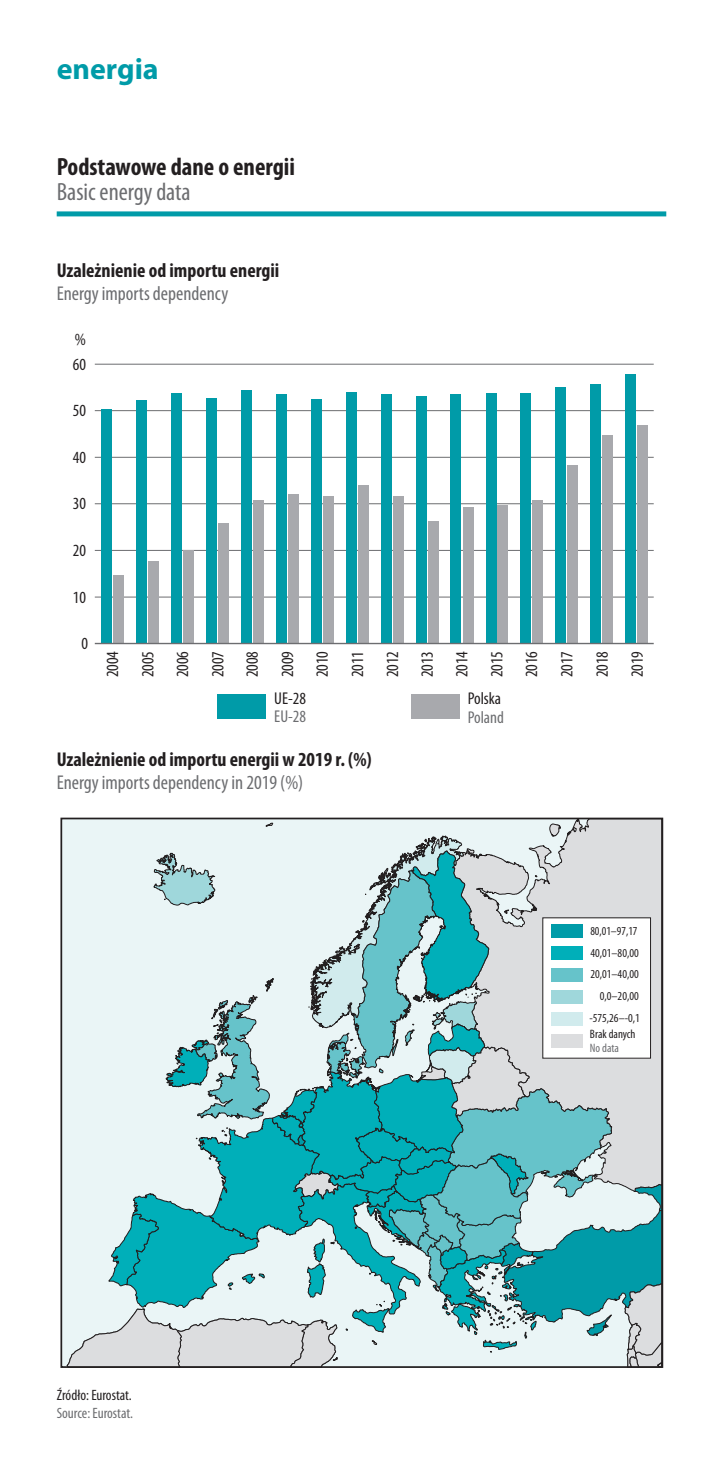
<style>
.page{position:relative;width:723px;height:1460px;background:#fff}
.page>*{position:absolute;margin:0;border:0;box-sizing:border-box;transform-origin:0 0}
.t1{font:700 30px "Myriad Pro";color:#009ba8}
.tyt_dzialow{font:700 condensed 25px "Myriad Pro";color:#231f20}
.tyt_dzialow-2{font:condensed 25px "Myriad Pro";color:#6c6d70}
.tyt_wyk{font:700 condensed 20px "Myriad Pro";color:#231f20}
.tyt_wyk-2{font:condensed 20px "Myriad Pro";color:#6c6d70}
.t2{font:condensed 17px/35px "Myriad Pro";color:#231f20}
.tyt_wyk-3{font:condensed 15px "Myriad Pro";color:#231f20}
.tyt_wyk-4{font:condensed 15px "Myriad Pro";color:#6c6d70}
.t3{font:condensed 12.25px/22px "Myriad Pro";color:#231f20}
.s1{color:#6c6d70}
</style>
<div class="page">
<div style="left:57px;top:211px;width:609px;height:5px;background:#009ba8"></div>
<hr style="left:95px;top:364px;width:559px;height:1px;background:#6c6d70">
<hr style="left:95px;top:410px;width:559px;height:1px;background:#6c6d70">
<hr style="left:95px;top:457px;width:559px;height:1px;background:#6c6d70">
<hr style="left:95px;top:503px;width:559px;height:1px;background:#6c6d70">
<hr style="left:95px;top:550px;width:559px;height:1px;background:#6c6d70">
<hr style="left:95px;top:597px;width:559px;height:1px;background:#6c6d70">
<div style="left:625px;top:374px;width:11px;height:269px;background:#009ba8"></div>
<div style="left:590px;top:384px;width:11px;height:259px;background:#009ba8"></div>
<div style="left:555px;top:387px;width:11px;height:256px;background:#009ba8"></div>
<div style="left:521px;top:393px;width:10px;height:250px;background:#009ba8"></div>
<div style="left:486px;top:393px;width:10px;height:250px;background:#009ba8"></div>
<div style="left:451px;top:394px;width:10px;height:249px;background:#009ba8"></div>
<div style="left:416px;top:396px;width:10px;height:247px;background:#009ba8"></div>
<div style="left:381px;top:394px;width:10px;height:249px;background:#009ba8"></div>
<div style="left:346px;top:392px;width:10px;height:251px;background:#009ba8"></div>
<div style="left:311px;top:399px;width:10px;height:244px;background:#009ba8"></div>
<div style="left:276px;top:394px;width:10px;height:249px;background:#009ba8"></div>
<div style="left:241px;top:389px;width:11px;height:254px;background:#009ba8"></div>
<div style="left:206px;top:398px;width:11px;height:245px;background:#009ba8"></div>
<div style="left:171px;top:393px;width:11px;height:250px;background:#009ba8"></div>
<div style="left:136px;top:400px;width:11px;height:243px;background:#009ba8"></div>
<div style="left:102px;top:409px;width:10px;height:234px;background:#009ba8"></div>
<div style="left:637px;top:425px;width:11px;height:218px;background:#a8a9ad"></div>
<div style="left:602px;top:435px;width:11px;height:208px;background:#a8a9ad"></div>
<div style="left:568px;top:465px;width:10px;height:178px;background:#a8a9ad"></div>
<div style="left:533px;top:500px;width:10px;height:143px;background:#a8a9ad"></div>
<div style="left:498px;top:505px;width:10px;height:138px;background:#a8a9ad"></div>
<div style="left:463px;top:507px;width:10px;height:136px;background:#a8a9ad"></div>
<div style="left:428px;top:521px;width:10px;height:122px;background:#a8a9ad"></div>
<div style="left:393px;top:496px;width:10px;height:147px;background:#a8a9ad"></div>
<div style="left:358px;top:485px;width:10px;height:158px;background:#a8a9ad"></div>
<div style="left:323px;top:496px;width:10px;height:147px;background:#a8a9ad"></div>
<div style="left:288px;top:494px;width:11px;height:149px;background:#a8a9ad"></div>
<div style="left:253px;top:500px;width:11px;height:143px;background:#a8a9ad"></div>
<div style="left:218px;top:523px;width:11px;height:120px;background:#a8a9ad"></div>
<div style="left:183px;top:550px;width:11px;height:93px;background:#a8a9ad"></div>
<div style="left:148px;top:561px;width:11px;height:82px;background:#a8a9ad"></div>
<div style="left:113px;top:575px;width:11px;height:68px;background:#a8a9ad"></div>
<hr style="left:95px;top:643px;width:559px;height:1px;background:#6c6d70">
<div style="left:411px;top:694px;width:48px;height:25px;background:#a8a9ad"></div>
<div style="left:217px;top:694px;width:49px;height:25px;background:#009ba8"></div>
<svg style="left:60px;top:817px;width:604px;height:551px;background:#a5d1d5"></svg>
<h1 class="t1" style="left:57px;top:50px;width:104px">energia</h1>
<p class="tyt_dzialow" style="left:57px;top:151px;width:240px">Podstawowe dane o energii</p>
<p class="tyt_dzialow-2" style="left:57px;top:176px;width:135px">Basic energy data</p>
<p class="tyt_wyk" style="left:57px;top:258px;width:224px">Uzależnienie od importu energii</p>
<p class="tyt_wyk-2" style="left:57px;top:281px;width:173px">Energy imports dependency</p>
<p class="t2" style="left:75px;top:322px;width:13px">%</p>
<p class="t2" style="left:73px;top:346px;width:15px">60</p>
<p class="t2" style="left:73px;top:393px;width:15px">50</p>
<p class="t2" style="left:73px;top:439px;width:15px">40</p>
<p class="t2" style="left:73px;top:486px;width:15px">30</p>
<p class="t2" style="left:73px;top:533px;width:15px">20</p>
<p class="t2" style="left:73px;top:579px;width:15px">10</p>
<p class="t2" style="left:81px;top:626px;width:8px">0</p>
<p class="t2" style="left:95px;top:677px;width:28px;rotate:-90deg">2004</p>
<p class="t2" style="left:200px;top:677px;width:28px;text-align:justify;rotate:-90deg">2007<br>2008<br>2009<br>2010<br>2011<br>2012</p>
<p class="t2" style="left:444px;top:677px;width:28px;rotate:-90deg">2014<br>2015</p>
<p class="t2" style="left:584px;top:677px;width:28px;rotate:-90deg">2018<br>2019</p>
<p class="t2" style="left:165px;top:677px;width:28px;rotate:-90deg">2006</p>
<p class="t2" style="left:514px;top:677px;width:28px;rotate:-90deg">2016<br>2017</p>
<p class="t2" style="left:130px;top:677px;width:28px;rotate:-90deg">2005</p>
<p class="t2" style="left:409px;top:677px;width:28px;rotate:-90deg">2013</p>
<p class="t2" style="left:274px;top:690px;width:33px;line-height:18px">UE-28<br><span class="s1">EU-28</span></p>
<p class="t2" style="left:468px;top:690px;width:38px;line-height:18px">Polska<br><span class="s1">Poland</span></p>
<p class="tyt_wyk" style="left:57px;top:747px;width:316px">Uzależnienie od importu energii w 2019 r. (%)</p>
<p class="tyt_wyk-2" style="left:57px;top:770px;width:248px">Energy imports dependency in 2019 (%)</p>
<p class="tyt_wyk-3" style="left:57px;top:1386px;width:76px">Źródło: Eurostat.</p>
<p class="tyt_wyk-4" style="left:57px;top:1404px;width:78px">Source: Eurostat.</p>
<p class="t3" style="left:590px;top:919px;width:50px;text-align:justify">80,01–97,17<br>40,01–80,00<br>20,01–40,00</p>
<p class="t3" style="left:589px;top:1007px;width:52px">-575,26–-0,1</p>
<p class="t3" style="left:600px;top:985px;width:41px">0,0–20,00</p>
<p class="t3" style="left:590px;top:1027px;width:47px;line-height:13.5px">Brak danych<br><span class="s1">No data</span></p>
</div>
